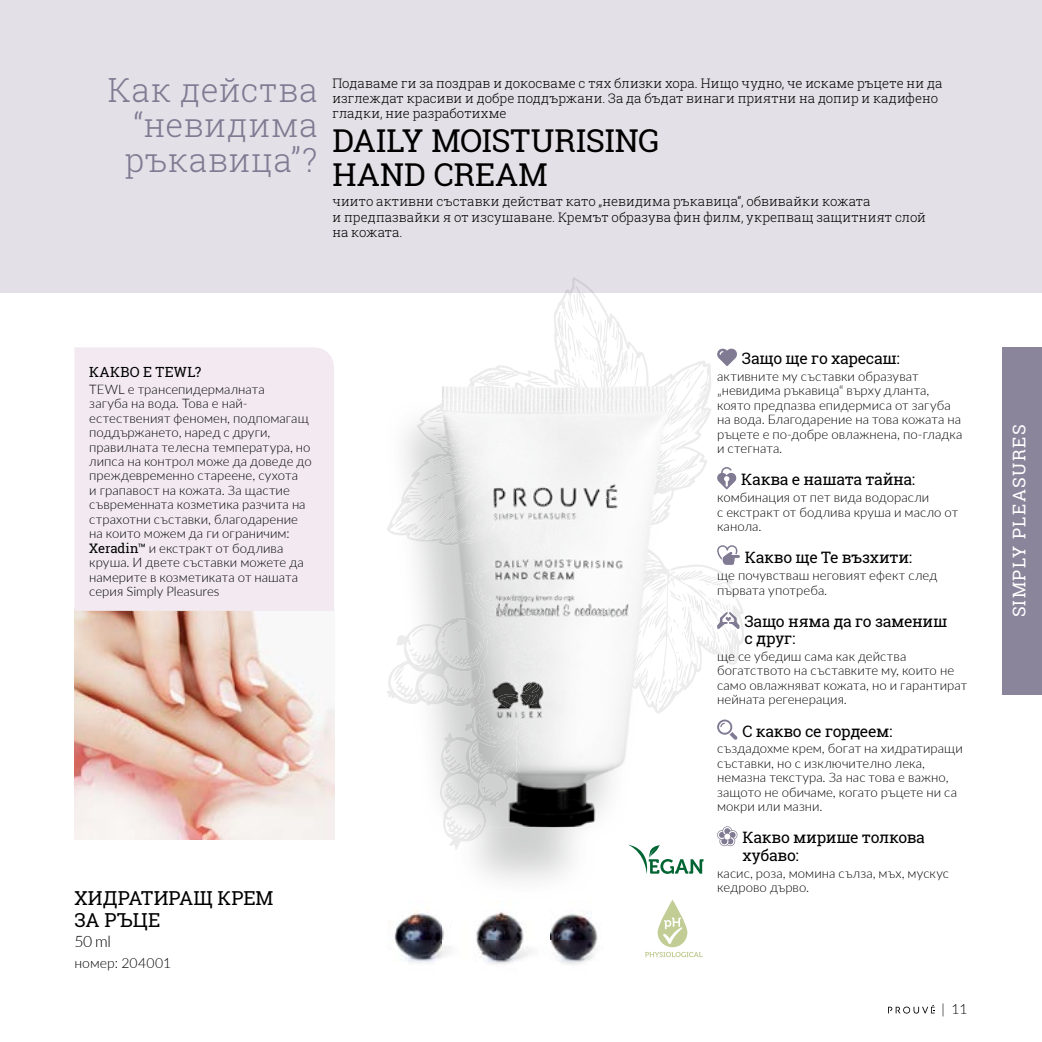
<style>
.page{position:relative;width:1042px;height:1042px;background:#fff}
.page>*{position:absolute;margin:0;border:0;box-sizing:border-box;transform-origin:0 0}
.t1{font:300 33.25px/34.8px "Roboto Slab";letter-spacing:.015em;color:#807a92;text-align:justify}
.t2{font:31.5px/33.9px "Roboto Slab";color:#000}
.t3{font:19.25px/22.2px "Roboto Slab";letter-spacing:.005em;color:#000}
.t4{font:17.5px "Roboto Slab";letter-spacing:.075em;color:#fff}
.t5{font:15.75px/17.3px "Roboto Slab";letter-spacing:-.015em;color:#000}
.t6{font:300 15.75px "Lato";color:#000}
.t7{font:300 14px "Lato";letter-spacing:.005em;color:#000}
.t8{font:14px "Roboto Slab";letter-spacing:.025em;color:#000}
.t9{font:300 13.12px/14.3px "Lato";letter-spacing:.005em;color:#000}
.t10{font:300 13.12px/15px "Roboto Slab";letter-spacing:.005em;color:#000}
.s1{font-family:"Roboto Slab";font-weight:400}
</style>
<div class="page">
<div style="left:0;top:0;width:1042px;height:293px;background:#e3e1e7"></div>
<div style="left:1002px;top:347px;width:40px;height:348px;background:#8b859c"></div>
<img style="left:390px;top:911px;width:208px;height:54px">
<img style="left:74px;top:611px;width:260px;height:228px">
<img style="left:387px;top:669px;width:283px;height:212px">
<img style="left:442px;top:696px;width:134px;height:8px">
<img style="left:446px;top:819px;width:36px;height:8px">
<img style="left:659px;top:696px;width:9px;height:7px">
<img style="left:649px;top:696px;width:9px;height:4px">
<svg style="left:477px;top:713px;width:10px;height:11px"></svg>
<img style="left:443px;top:782px;width:20px;height:23px">
<svg style="left:481px;top:780px;width:9px;height:13px"></svg>
<svg style="left:394px;top:277px;width:346px;height:419px"></svg>
<svg style="left:717px;top:719px;width:20px;height:21px"></svg>
<svg style="left:717px;top:826px;width:20px;height:20px"></svg>
<div style="left:74px;top:347px;width:260px;height:264px;background:#f2eaf0"></div>
<svg style="left:628px;top:845px;width:75px;height:29px"></svg>
<svg style="left:645px;top:900px;width:57px;height:57px"></svg>
<svg style="left:888px;top:1005px;width:46px;height:8px"></svg>
<div style="left:559px;top:420px;width:63px;height:64px;background:#f1f1f1"></div>
<h1 class="t1" style="left:125px;top:72px;width:194px;text-indent:-17px">Как действа “невидима ръкавица”?</h1>
<p class="t10" style="left:332px;top:76px;width:611px">Подаваме ги за поздрав и докосваме с тях близки хора . Нищо чудно, че искаме ръцете ни да изглеждат красиви и добре поддържани . За да бъдат винаги приятни на допир и кадифено гладки, ние разработихме</p>
<h2 class="t2" style="left:332px;top:124px;width:329px">DAILY MOISTURISING<br>HAND CREAM</h2>
<p class="t10" style="left:332px;top:194px;width:595px">чиито активни съставки действат като „невидима ръкавица“, обвивайки кожата<br>и предпазвайки я от изсушаване . Кремът образува фин филм, укрепващ защитният слой на кожата .</p>
<p class="t8" style="left:89px;top:362px;width:114px">КАКВО Е TEWL?</p>
<p class="t9" style="left:89px;top:381px;width:224px">TEWL е трансепидермалната<br>загуба на вода. Това е най&shy;естественият феномен, подпомагащ поддържането, наред с други, правилната телесна температура, но липса на контрол може да доведе до преждевременно стареене, сухота<br>и грапавост на кожата. За щастие съвременната козметика разчита на страхотни съставки, благодарение на които можем да ги ограничим:<br><span class="s1">Xeradin™</span> и екстракт от бодлива круша. И двете съставки можете да намерите в козметиката от нашата серия Simply Pleasures</p>
<h3 class="t3" style="left:74px;top:886px;width:201px">ХИДРАТИРАЩ КРЕМ<br>ЗА РЪЦЕ</h3>
<p class="t6" style="left:74px;top:930px;width:38px">50 ml</p>
<p class="t7" style="left:74px;top:953px;width:98px">номер: 204001</p>
<p class="t5" style="left:742px;top:349px;width:159px">Защо ще го харесаш:</p>
<p class="t9" style="left:717px;top:368px;width:247px">активните му съставки образуват „невидима ръкавица“ върху дланта, която предпазва епидермиса от загуба на вода. Благодарение на това кожата на ръцете е по-добре овлажнена, по-гладка и стегната.</p>
<p class="t5" style="left:741px;top:471px;width:175px">Каква е нашата тайна:</p>
<p class="t9" style="left:717px;top:490px;width:243px">комбинация от пет вида водорасли<br>с екстракт от бодлива круша и масло от канола.</p>
<p class="t5" style="left:745px;top:549px;width:169px">Какво ще Те възхити:</p>
<p class="t9" style="left:717px;top:568px;width:222px">ще почувстваш неговият ефект след първата употреба.</p>
<p class="t5" style="left:744px;top:612px;width:204px">Защо няма да го замениш с друг:</p>
<p class="t9" style="left:717px;top:648px;width:252px">ще се убедиш сама как действа богатството на съставките му, които не само овлажняват кожата, но и гарантират нейната регенерация.</p>
<p class="t5" style="left:742px;top:722px;width:151px">С какво се гордеем:</p>
<p class="t9" style="left:717px;top:741px;width:247px">създадохме крем, богат на хидратиращи съставки, но с изключително лека, немазна текстура. За нас това е важно, защото не обичаме, когато ръцете ни са мокри или мазни.</p>
<p class="t5" style="left:742px;top:829px;width:184px">Какво мирише толкова хубаво:</p>
<p class="t9" style="left:717px;top:865px;width:233px">касис, роза, момина сълза, мъх, мускус кедрово дърво.</p>
<p class="t7" style="left:941px;top:999px;width:28px">| 11</p>
<h3 class="t4" style="left:1007px;top:617px;width:194px;rotate:-90deg">SIMPLY PLEASURES</h3>
</div>
